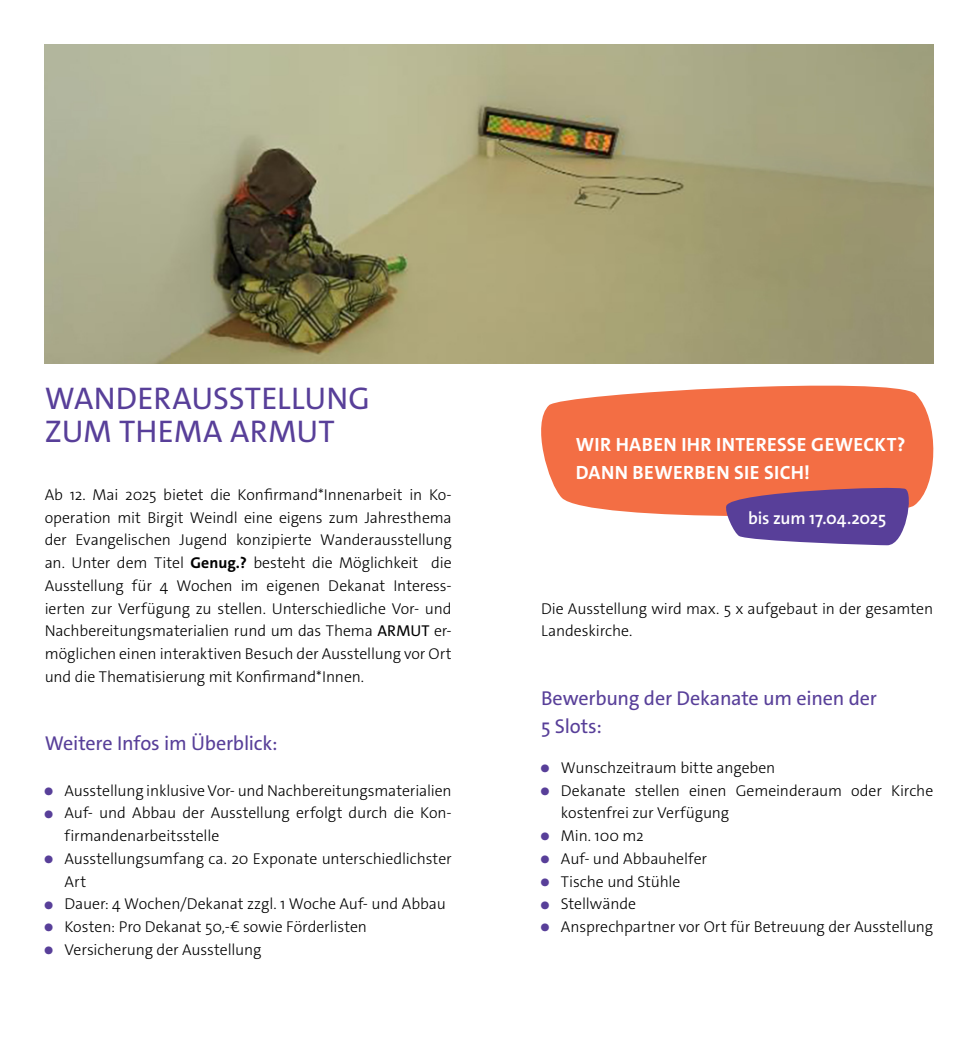
<style>
.page{position:relative;width:978px;height:1042px;background:#fff}
.page>*{position:absolute;margin:0;border:0;box-sizing:border-box;transform-origin:0 0}
.t1{font:31.5px/33.2px "The Sans C5";letter-spacing:.005em;color:#583f99}
.t2{font:20.12px/28px "The Sans C5";letter-spacing:-.01em;color:#583f99}
.t3{font:700 19.25px/28px "The Sans C5";letter-spacing:.015em;color:#fff}
.t4{font:600 17.5px "The Sans C5";letter-spacing:-.01em;color:#fff}
.t5{font:300 15.75px/22.8px "The Sans C5";letter-spacing:-.005em;color:#000}
.s1{font-weight:700}
.s2{font-weight:400}
.s3{font-size:7.88px;color:#583f99}
</style>
<div class="page">
<svg style="left:541px;top:385px;width:393px;height:131px;background:#f47d57"></svg>
<img style="left:45px;top:45px;width:888px;height:318px">
<svg style="left:723px;top:485px;width:190px;height:60px;background:#7c5897"></svg>
<h1 class="t1" style="left:45px;top:382px;width:326px">WANDERAUSSTELLUNG<br>ZUM THEMA ARMUT</h1>
<p class="t5" style="left:45px;top:483px;width:408px;text-align:justify">Ab 12. Mai 2025 bietet die Konfirmand*Innenarbeit in Ko&shy;operation mit Birgit Weindl eine eigens zum Jahresthema der Evangelischen Jugend konzipierte Wanderausstellung an. Unter dem Titel <span class="s1">Genug.?</span> besteht die Möglichkeit die Ausstellung für 4 Wochen im eigenen Dekanat Interess&shy;ierten zur Verfügung zu stellen. Unterschiedliche Vor- und Nachbereitungsmaterialien rund um das Thema <span class="s2">ARMUT</span> er&shy;möglichen einen interaktiven Besuch der Ausstellung vor Ort und die Thematisierung mit Konfirmand*Innen.</p>
<p class="t2" style="left:45px;top:729px;width:234px">Weitere Infos im Überblick:</p>
<p class="t5" style="left:45px;top:779px;width:408px"><span class="s3">●</span> Ausstellung inklusive Vor- und Nachbereitungsmaterialien</p>
<p class="t5" style="left:64px;top:802px;width:388px;text-indent:-20px"><span class="s3">●</span> Auf- und Abbau der Ausstellung erfolgt durch die Kon&shy;firmandenarbeitsstelle</p>
<p class="t5" style="left:64px;top:847px;width:388px;text-indent:-20px"><span class="s3">●</span> Ausstellungsumfang ca. 20 Exponate unterschiedlichster<br>Art</p>
<p class="t5" style="left:45px;top:893px;width:402px"><span class="s3">●</span> Dauer: 4 Wochen/Dekanat zzgl. 1 Woche Auf- und Abbau</p>
<p class="t5" style="left:45px;top:915px;width:324px"><span class="s3">●</span> Kosten: Pro Dekanat 50,-€ sowie Förderlisten</p>
<p class="t5" style="left:45px;top:938px;width:218px"><span class="s3">●</span> Versicherung der Ausstellung</p>
<p class="t3" style="left:575px;top:430px;width:331px">WIR HABEN IHR INTERESSE GEWECKT?<br>DANN BEWERBEN SIE SICH!</p>
<p class="t4" style="left:748px;top:506px;width:139px">bis zum 17.04.2025</p>
<p class="t5" style="left:541px;top:597px;width:393px">Die Ausstellung wird max. 5 x aufgebaut in der gesamten<br>Landeskirche.</p>
<p class="t2" style="left:541px;top:684px;width:337px">Bewerbung der Dekanate um einen der<br>5 Slots:</p>
<p class="t5" style="left:541px;top:756px;width:236px"><span class="s3">●</span> Wunschzeitraum bitte angeben</p>
<p class="t5" style="left:561px;top:779px;width:374px;text-indent:-20px"><span class="s3">●</span> Dekanate stellen einen Gemeinderaum oder Kirche kostenfrei zur Verfügung</p>
<p class="t5" style="left:541px;top:824px;width:104px"><span class="s3">●</span> Min. 100 m2</p>
<p class="t5" style="left:541px;top:847px;width:167px"><span class="s3">●</span> Auf- und Abbauhelfer</p>
<p class="t5" style="left:541px;top:870px;width:141px"><span class="s3">●</span> Tische und Stühle</p>
<p class="t5" style="left:541px;top:893px;width:97px"><span class="s3">●</span> Stellwände</p>
<p class="t5" style="left:541px;top:915px;width:393px"><span class="s3">●</span> Ansprechpartner vor Ort für Betreuung der Ausstellung</p>
</div>
